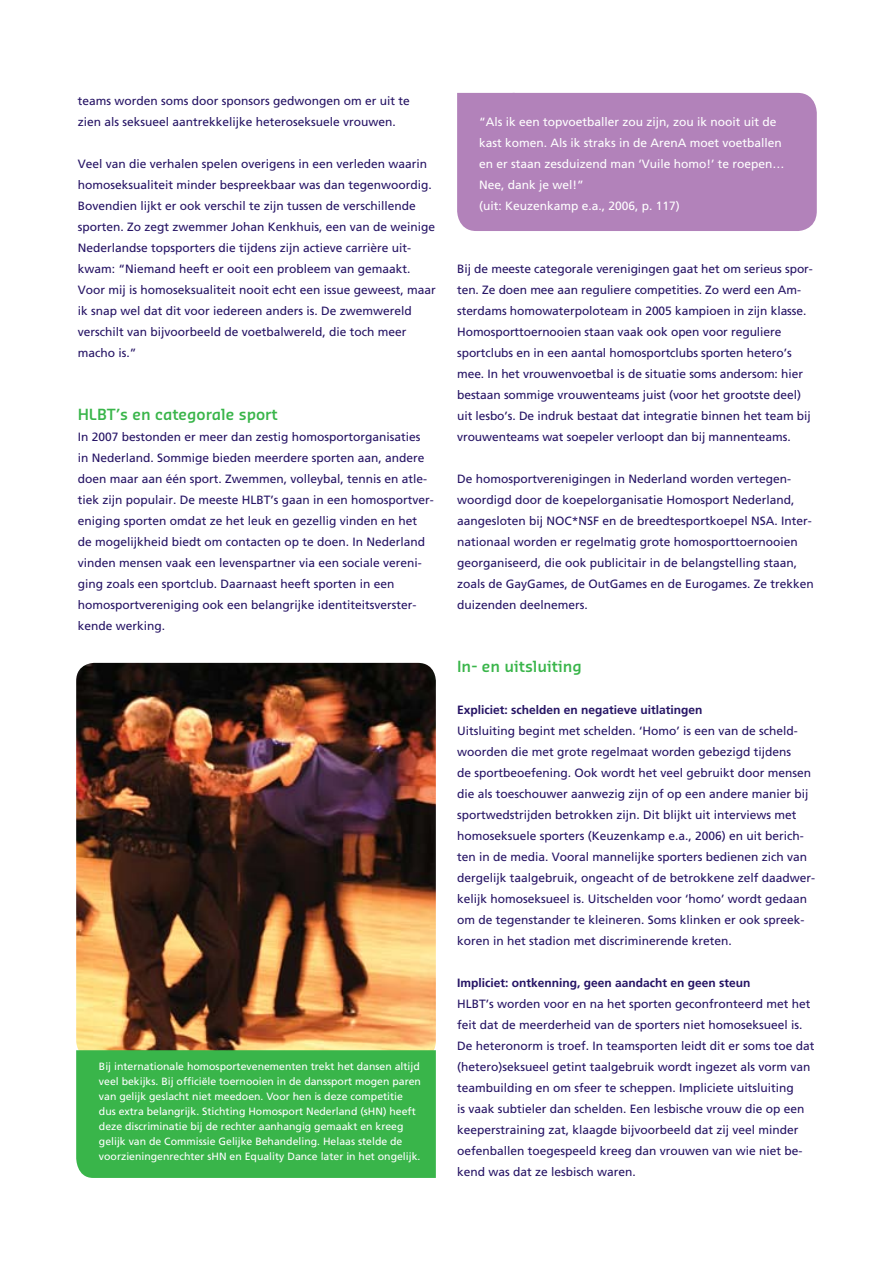
<style>
.page{position:relative;width:893px;height:1263px;background:#fff}
.page>*{position:absolute;margin:0;border:0;box-sizing:border-box;transform-origin:0 0}
.t1{font:600 15px "Sansa";color:#39b54a}
.t2{font:12px/21px "Frutiger";color:#251364}
.t3{font:12px/21px "Frutiger";color:#fff}
.t4{font:700 12px "Frutiger";color:#251364}
.t5{font:10.5px/15px "Frutiger";color:#fff}
</style>
<div class="page">
<div style="left:457px;top:92px;width:360px;height:139px;background:#b282ba"></div>
<img style="left:76px;top:663px;width:360px;height:396px;border-radius:18px">
<div style="left:76px;top:1050px;width:360px;height:128px;background:#39b54a"></div>
<p class="t2" style="left:78px;top:90px;width:334px">teams worden soms door sponsors gedwongen om er uit te zien als seksueel aantrekkelijke heteroseksuele vrouwen.</p>
<p class="t2" style="left:78px;top:153px;width:360px">Veel van die verhalen spelen overigens in een verleden waarin homoseksualiteit minder bespreekbaar was dan tegenwoordig.<br>Bovendien lijkt er ook verschil te zijn tussen de verschillende sporten. Zo zegt zwemmer Johan Kenkhuis, een van de weinige Nederlandse topsporters die tijdens zijn actieve carrière uit&shy;kwam: “Niemand heeft er ooit een probleem van gemaakt.<br>Voor mij is homoseksualiteit nooit echt een issue geweest, maar ik snap wel dat dit voor iedereen anders is. De zwemwereld verschilt van bijvoorbeeld de voetbalwereld, die toch meer macho is.”</p>
<p class="t1" style="left:78px;top:405px;width:201px">HLBT’s en categorale sport</p>
<p class="t2" style="left:78px;top:426px;width:358px">In 2007 bestonden er meer dan zestig homosportorganisaties in Nederland. Sommige bieden meerdere sporten aan, andere doen maar aan één sport. Zwemmen, volleybal, tennis en atle&shy;tiek zijn populair. De meeste HLBT’s gaan in een homosportver&shy;eniging sporten omdat ze het leuk en gezellig vinden en het de mogelijkheid biedt om contacten op te doen. In Nederland vinden mensen vaak een levenspartner via een sociale vereni&shy;ging zoals een sportclub. Daarnaast heeft sporten in een homosportvereniging ook een belangrijke identiteitsverster&shy;kende werking.</p>
<p class="t5" style="left:99px;top:1058px;width:324px">Bij internationale homosportevenementen trekt het dansen altijd veel bekijks. Bij officiële toernooien in de danssport mogen paren van gelijk geslacht niet meedoen. Voor hen is deze competitie dus extra belangrijk. Stichting Homosport Nederland (sHN) heeft deze discriminatie bij de rechter aanhangig gemaakt en kreeg gelijk van de Commissie Gelijke Behandeling. Helaas stelde de voorzieningenrechter sHN en Equality Dance later in het ongelijk.</p>
<p class="t3" style="left:479px;top:111px;width:307px">“Als ik een topvoetballer zou zijn, zou ik nooit uit de kast komen. Als ik straks in de ArenA moet voetballen en er staan zesduizend man ‘Vuile homo!’ te roepen… Nee, dank je wel!”<br>(uit: Keuzenkamp e.a., 2006, p. 117)</p>
<p class="t2" style="left:457px;top:258px;width:357px">Bij de meeste categorale verenigingen gaat het om serieus spor&shy;ten. Ze doen mee aan reguliere competities. Zo werd een Am&shy;sterdams homowaterpoloteam in 2005 kampioen in zijn klasse.<br>Homosporttoernooien staan vaak ook open voor reguliere sportclubs en in een aantal homosportclubs sporten hetero’s mee. In het vrouwenvoetbal is de situatie soms andersom: hier bestaan sommige vrouwenteams juist (voor het grootste deel) uit lesbo’s. De indruk bestaat dat integratie binnen het team bij vrouwenteams wat soepeler verloopt dan bij mannenteams.</p>
<p class="t2" style="left:457px;top:468px;width:358px">De homosportverenigingen in Nederland worden vertegen&shy;woordigd door de koepelorganisatie Homosport Nederland, aangesloten bij NOC*NSF en de breedtesportkoepel NSA. Inter&shy;nationaal worden er regelmatig grote homosporttoernooien georganiseerd, die ook publicitair in de belangstelling staan, zoals de GayGames, de OutGames en de Eurogames. Ze trekken duizenden deelnemers.</p>
<p class="t1" style="left:457px;top:657px;width:126px">In- en uitsluiting</p>
<p class="t4" style="left:457px;top:703px;width:247px">Expliciet: schelden en negatieve uitlatingen</p>
<p class="t2" style="left:457px;top:720px;width:360px">Uitsluiting begint met schelden. ‘Homo’ is een van de scheld&shy;woorden die met grote regelmaat worden gebezigd tijdens<br>de sportbeoefening. Ook wordt het veel gebruikt door mensen die als toeschouwer aanwezig zijn of op een andere manier bij sportwedstrijden betrokken zijn. Dit blijkt uit interviews met homoseksuele sporters (Keuzenkamp e.a., 2006) en uit berich&shy;ten in de media. Vooral mannelijke sporters bedienen zich van dergelijk taalgebruik, ongeacht of de betrokkene zelf daadwer&shy;kelijk homoseksueel is. Uitschelden voor ‘homo’ wordt gedaan om de tegenstander te kleineren. Soms klinken er ook spreek&shy;koren in het stadion met discriminerende kreten.</p>
<p class="t4" style="left:457px;top:976px;width:295px">Impliciet: ontkenning, geen aandacht en geen steun</p>
<p class="t2" style="left:457px;top:993px;width:359px">HLBT’s worden voor en na het sporten geconfronteerd met het feit dat de meerderheid van de sporters niet homoseksueel is.<br>De heteronorm is troef. In teamsporten leidt dit er soms toe dat (hetero)seksueel getint taalgebruik wordt ingezet als vorm van teambuilding en om sfeer te scheppen. Impliciete uitsluiting<br>is vaak subtieler dan schelden. Een lesbische vrouw die op een keeperstraining zat, klaagde bijvoorbeeld dat zij veel minder oefenballen toegespeeld kreeg dan vrouwen van wie niet be&shy;kend was dat ze lesbisch waren.</p>
</div>
